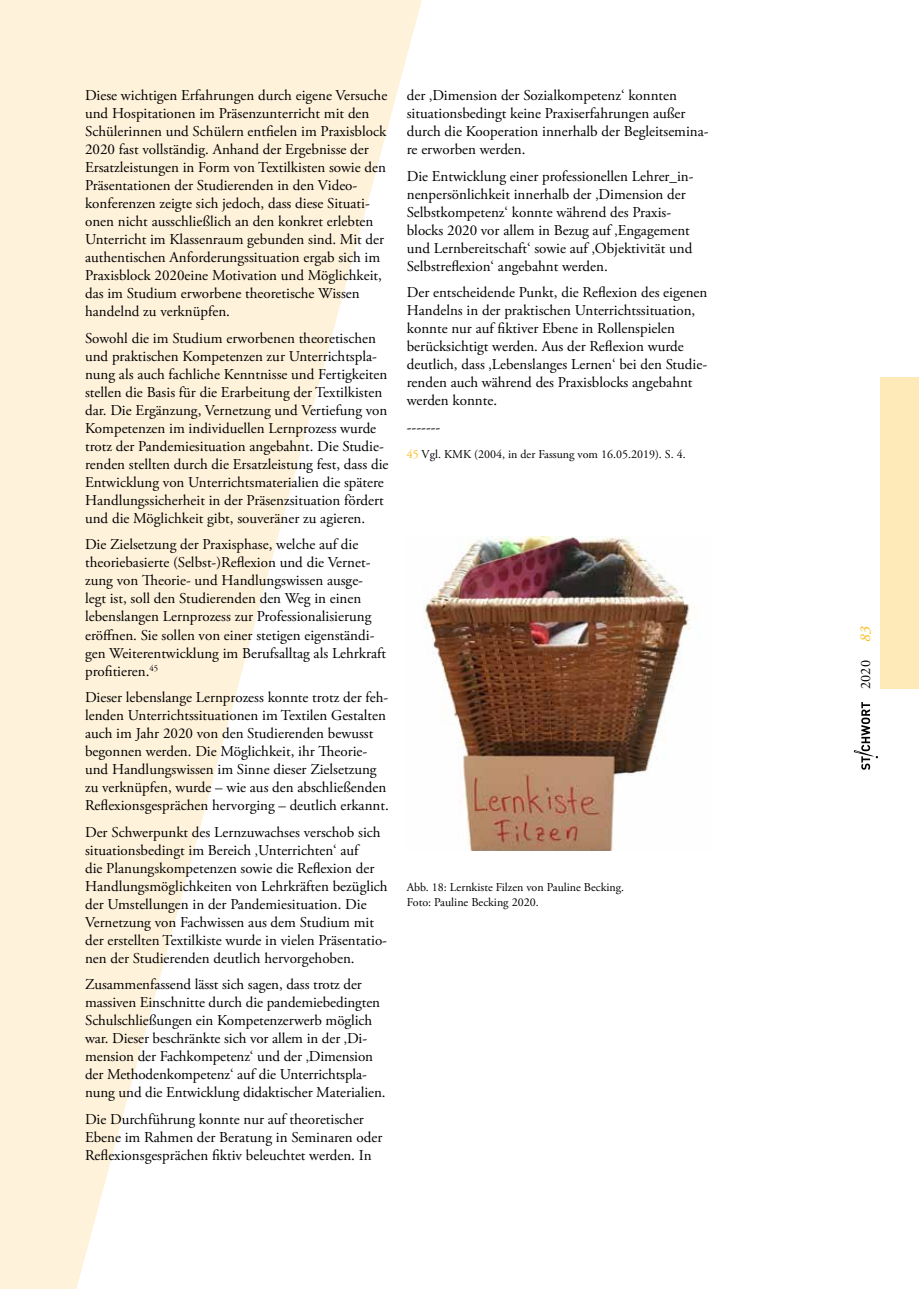
<style>
.page{position:relative;width:919px;height:1289px;background:#fff}
.page>*{position:absolute;margin:0;border:0;box-sizing:border-box;transform-origin:0 0}
.t1{font:15px/18px "Adobe Garamond Pro";color:#000}
.t2{font:14.25px "Adobe Garamond Pro";color:#000}
.t3{font:12px/14.4px "Adobe Garamond Pro";color:#000}
.s1{color:#fdb913}
.s2{font-style:italic;font-size:15px;color:#fdb913}
</style>
<div class="page">
<svg style="left:0;top:0;width:422px;height:1288px;fill:#fff2db"></svg>
<div style="left:880px;top:377px;width:38px;height:311px;background:#feeab8"></div>
<svg style="left:853px;top:702px;width:25px;height:68px"></svg>
<img style="left:407px;top:536px;width:284px;height:314px">
<p class="t1" style="left:85px;top:87px;width:304px">Diese wichtigen Erfahrungen durch eigene Versuche und Hospitationen im Präsenzunterricht mit den Schülerinnen und Schülern entfielen im Praxisblock 2020 fast vollständig. Anhand der Ergebnisse der Ersatzleistungen in Form von Textilkisten sowie den Präsentationen der Studierenden in den Video&shy;konferenzen zeigte sich jedoch, dass diese Situati&shy;onen nicht ausschließlich an den konkret erlebten Unterricht im Klassenraum gebunden sind. Mit der authentischen Anforderungssituation ergab sich im Praxisblock 2020eine Motivation und Möglichkeit, das im Studium erworbene theoretische Wissen handelnd zu verknüpfen.</p>
<p class="t1" style="left:85px;top:329px;width:305px">Sowohl die im Studium erworbenen theoretischen und praktischen Kompetenzen zur Unterrichtspla&shy;nung als auch fachliche Kenntnisse und Fertigkeiten stellen die Basis für die Erarbeitung der Textilkisten dar. Die Ergänzung, Vernetzung und Vertiefung von Kompetenzen im individuellen Lernprozess wurde trotz der Pandemiesituation angebahnt. Die Studie&shy;renden stellten durch die Ersatzleistung fest, dass die Entwicklung von Unterrichtsmaterialien die spätere Handlungssicherheit in der Präsenzsituation fördert und die Möglichkeit gibt, souveräner zu agieren.</p>
<p class="t1" style="left:85px;top:536px;width:302px">Die Zielsetzung der Praxisphase, welche auf die theoriebasierte (Selbst-)Reflexion und die Vernet&shy;zung von Theorie- und Handlungswissen ausge&shy;legt ist, soll den Studierenden den Weg in einen lebenslangen Lernprozess zur Professionalisierung eröffnen. Sie sollen von einer stetigen eigenständi&shy;gen Weiterentwicklung im Berufsalltag als Lehrkraft profitieren.<sup>45</sup></p>
<p class="t1" style="left:85px;top:688px;width:305px">Dieser lebenslange Lernprozess konnte trotz der feh&shy;lenden Unterrichtssituationen im Textilen Gestalten auch im Jahr 2020 von den Studierenden bewusst begonnen werden. Die Möglichkeit, ihr Theorie&shy;und Handlungswissen im Sinne dieser Zielsetzung zu verknüpfen, wurde – wie aus den abschließenden Reflexionsgesprächen hervorging – deutlich erkannt.</p>
<p class="t1" style="left:85px;top:823px;width:304px">Der Schwerpunkt des Lernzuwachses verschob sich situationsbedingt im Bereich ‚Unterrichten‘ auf<br>die Planungskompetenzen sowie die Reflexion der Handlungsmöglichkeiten von Lehrkräften bezüglich der Umstellungen in der Pandemiesituation. Die Vernetzung von Fachwissen aus dem Studium mit der erstellten Textilkiste wurde in vielen Präsentatio&shy;nen der Studierenden deutlich hervorgehoben.</p>
<p class="t1" style="left:85px;top:975px;width:302px">Zusammenfassend lässt sich sagen, dass trotz der massiven Einschnitte durch die pandemiebedingten Schulschließungen ein Kompetenzerwerb möglich war. Dieser beschränkte sich vor allem in der ‚Di&shy;mension der Fachkompetenz‘ und der ‚Dimension der Methodenkompetenz‘ auf die Unterrichtspla&shy;nung und die Entwicklung didaktischer Materialien.</p>
<p class="t1" style="left:85px;top:1110px;width:299px">Die Durchführung konnte nur auf theoretischer<br>Ebene im Rahmen der Beratung in Seminaren oder<br>Reflexionsgesprächen fiktiv beleuchtet werden. In</p>
<p class="t1" style="left:407px;top:87px;width:303px">der ‚Dimension der Sozialkompetenz‘ konnten situationsbedingt keine Praxiserfahrungen außer durch die Kooperation innerhalb der Begleitsemina&shy;re erworben werden.</p>
<p class="t1" style="left:407px;top:167px;width:288px">Die Entwicklung einer professionellen Lehrer_in&shy;nenpersönlichkeit innerhalb der ‚Dimension der Selbstkompetenz‘ konnte während des Praxis&shy;blocks 2020 vor allem in Bezug auf ‚Engagement und Lernbereitschaft‘ sowie auf ‚Objektivität und Selbstreflexion‘ angebahnt werden.</p>
<p class="t1" style="left:407px;top:284px;width:302px">Der entscheidende Punkt, die Reflexion des eigenen Handelns in der praktischen Unterrichtssituation, konnte nur auf fiktiver Ebene in Rollenspielen berücksichtigt werden. Aus der Reflexion wurde deutlich, dass ‚Lebenslanges Lernen‘ bei den Studie&shy;renden auch während des Praxisblocks angebahnt werden konnte.</p>
<p class="t1" style="left:407px;top:418px;width:35px">-------</p>
<p class="t3" style="left:407px;top:448px;width:280px"><span class="s1">45</span> Vgl. KMK (2004, in der Fassung vom 16.05.2019). S. 4.</p>
<p class="t3" style="left:407px;top:880px;width:219px">Abb. 18: Lernkiste Filzen von Pauline Becking.<br>Foto: Pauline Becking 2020.</p>
<p class="t2" style="left:856px;top:689px;width:64px;rotate:-90deg">2020 <span class="s2">83</span></p>
</div>
